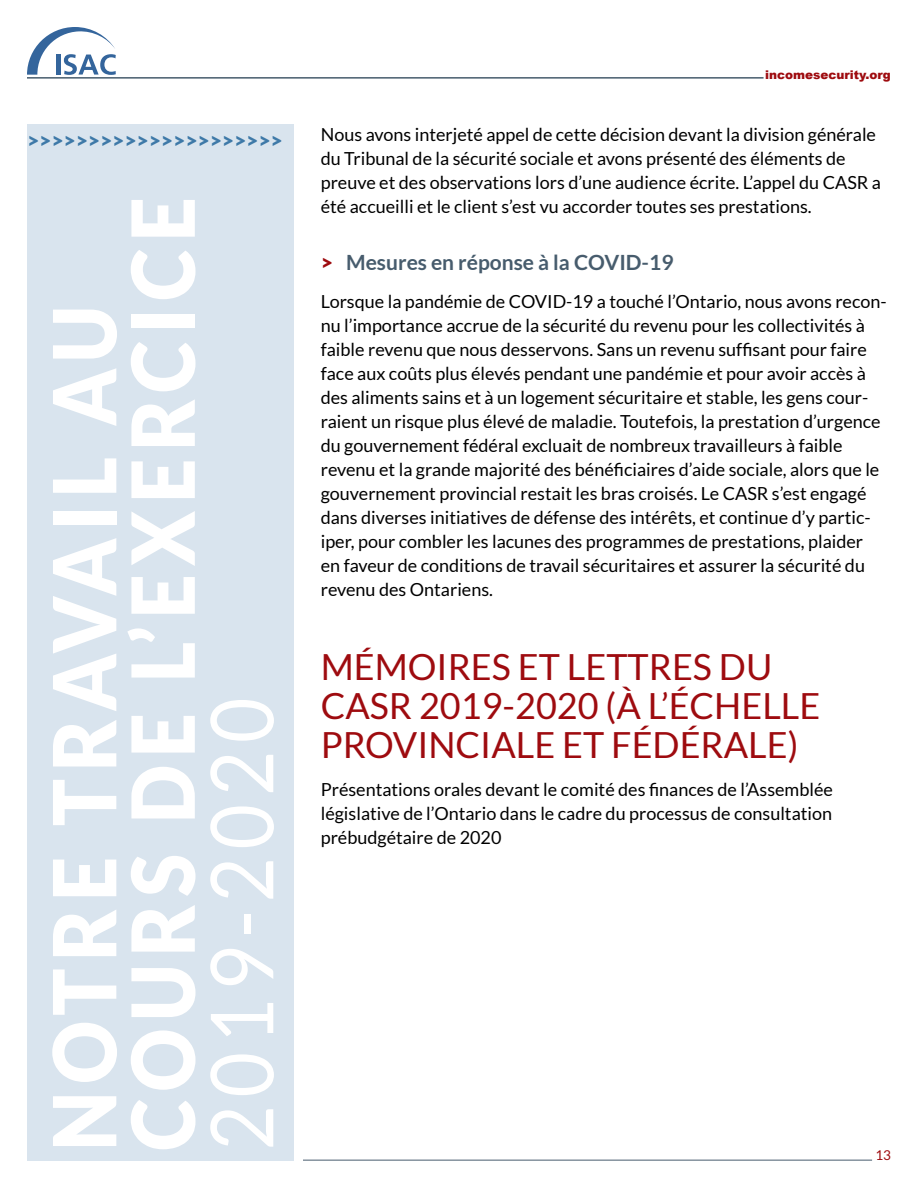
<style>
.page{position:relative;width:918px;height:1188px;background:#fff}
.page>*{position:absolute;margin:0;border:0;box-sizing:border-box;transform-origin:0 0}
.t1{font:900 87px/78.4px "Lato";letter-spacing:.1em;color:#fff;scale:.9 1}
.t2{font:87px "Lato";letter-spacing:.1em;color:#fff;scale:.9 1}
.t3{font:36px/38.8px "Lato";color:#9e0b0f}
.t4{font:700 21px "Lato";color:#475c6d}
.t5{font:900 21px "Lato";color:#3e79a8}
.t6{font:18px/24px "Lato";color:#000}
.t7{font:13.5px "Lato";color:#9e0b0f}
.t8{font:900 12px "Arial";color:#9e0b0f}
.s1{font-weight:900;color:#9e0b0f}
</style>
<div class="page">
<hr style="left:27px;top:77px;width:737px;height:2px;background:#475c6d">
<svg style="left:27px;top:27px;width:89px;height:48px"></svg>
<hr style="left:303px;top:1160px;width:569px;height:1px;background:#475c6d">
<div style="left:27px;top:124px;width:267px;height:1037px;background:#d9e4ee"></div>
<p class="t5" style="left:27px;top:128px;width:257px">&gt;&gt;&gt;&gt;&gt;&gt;&gt;&gt;&gt;&gt;&gt;&gt;&gt;&gt;&gt;&gt;&gt;&gt;&gt;&gt;&gt;</p>
<h1 class="t1" style="left:43px;top:1151px;width:1061px;rotate:-90deg">NOTRE TRAVAIL AU<br>COURS DE L’EXERCICE</h1>
<h1 class="t2" style="left:193px;top:1151px;width:505px;rotate:-90deg">2019-2020</h1>
<p class="t8" style="left:765px;top:66px;width:127px">incomesecurity.org</p>
<p class="t6" style="left:321px;top:122px;width:562px">Nous avons interjeté appel de cette décision devant la division générale du Tribunal de la sécurité sociale et avons présenté des éléments de preuve et des observations lors d’une audience écrite. L’appel du CASR a été accueilli et le client s’est vu accorder toutes ses prestations.</p>
<p class="t4" style="left:321px;top:250px;width:354px"><span class="s1">&gt;</span> Mesures en réponse à la COVID-19</p>
<p class="t6" style="left:321px;top:289px;width:567px">Lorsque la pandémie de COVID-19 a touché l’Ontario, nous avons recon&shy;nu l’importance accrue de la sécurité du revenu pour les collectivités à faible revenu que nous desservons. Sans un revenu suffisant pour faire face aux coûts plus élevés pendant une pandémie et pour avoir accès à des aliments sains et à un logement sécuritaire et stable, les gens cour&shy;raient un risque plus élevé de maladie. Toutefois, la prestation d’urgence du gouvernement fédéral excluait de nombreux travailleurs à faible revenu et la grande majorité des bénéficiaires d’aide sociale, alors que le gouvernement provincial restait les bras croisés. Le CASR s’est engagé dans diverses initiatives de défense des intérêts, et continue d’y partic&shy;iper, pour combler les lacunes des programmes de prestations, plaider en faveur de conditions de travail sécuritaires et assurer la sécurité du revenu des Ontariens.</p>
<h2 class="t3" style="left:321px;top:647px;width:501px">MÉMOIRES ET LETTRES DU<br>CASR 2019-2020 (À L’ÉCHELLE<br>PROVINCIALE ET FÉDÉRALE)</h2>
<p class="t6" style="left:321px;top:777px;width:514px;text-align:justify">Présentations orales devant le comité des finances de l’Assemblée législative de l’Ontario dans le cadre du processus de consultation prébudgétaire de 2020</p>
<p class="t7" style="left:875px;top:1148px;width:17px">13</p>
</div>
